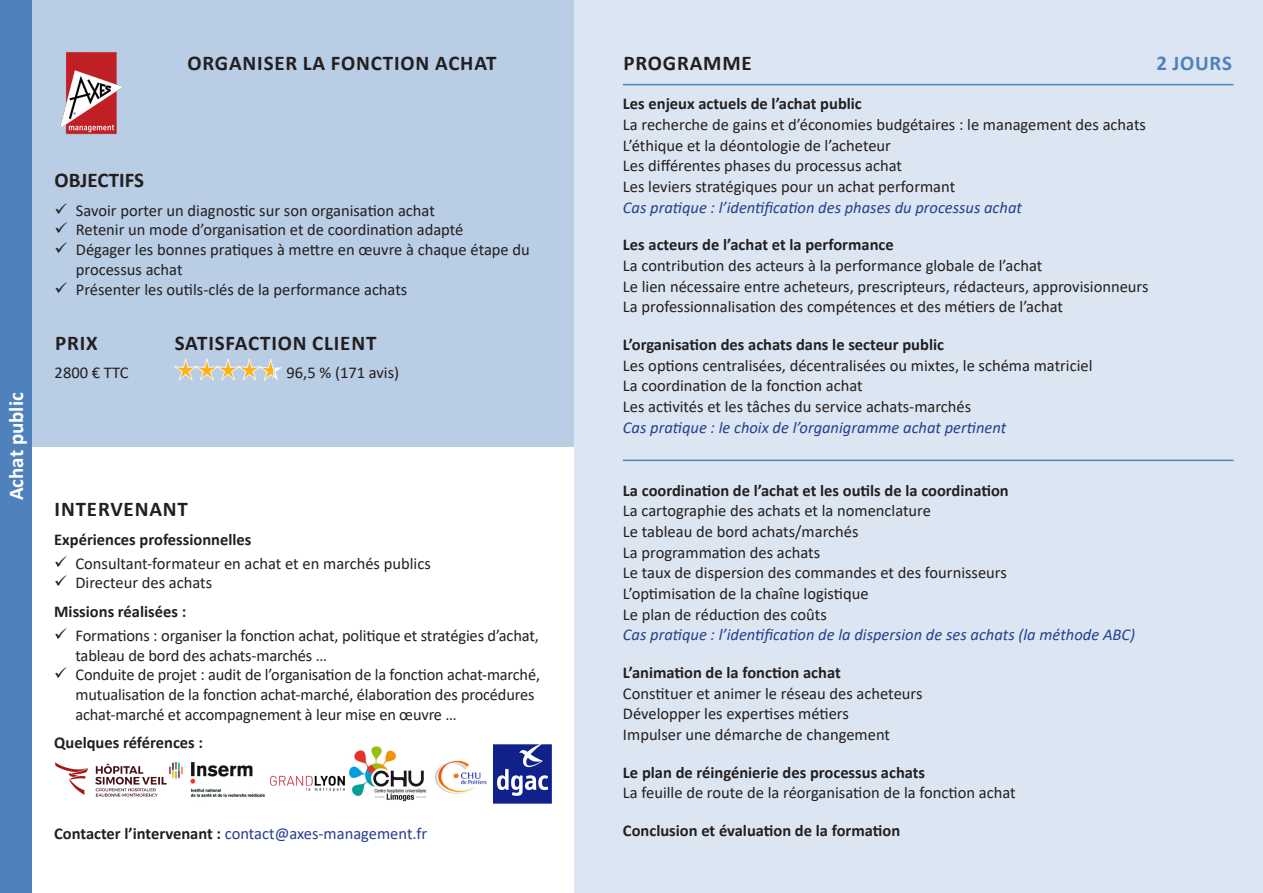
<style>
.page{position:relative;width:1263px;height:893px;background:#fff}
.page>*{position:absolute;margin:0;border:0;box-sizing:border-box;transform-origin:0 0}
.titre{font:700 21px "Calibri";letter-spacing:.04em;color:#231f20}
.t1{font:700 21px "Calibri";color:#fff}
.titre-2{font:700 21px "Calibri";color:#231f20}
.titre-3{font:700 21px "Calibri";letter-spacing:.04em;color:#4f81bd}
.texte{font:16.5px/19.8px "Calibri";color:#231f20}
.Titre_2{font:700 16.5px "Calibri";color:#231f20}
.Atelier{font:italic 16.5px "Calibri";color:#253f8e}
.Titre_2-2{font:16.5px "Calibri";color:#253f8e}
.s1{font-weight:700;color:#231f20}
</style>
<div class="page">
<div style="left:574px;top:0;width:689px;height:893px;background:#dce6f2"></div>
<div style="left:32px;top:0;width:542px;height:446px;background:#b9cde4"></div>
<div style="left:0;top:0;width:32px;height:893px;background:#4f81bd"></div>
<hr style="left:623px;top:460px;width:610px;height:1px;background:#4f81bd">
<hr style="left:623px;top:84px;width:610px;height:1px;background:#4f81bd">
<img style="left:168px;top:761px;width:177px;height:37px">
<img style="left:55px;top:762px;width:112px;height:35px">
<img style="left:435px;top:744px;width:117px;height:60px">
<img style="left:348px;top:746px;width:79px;height:55px">
<svg style="left:174px;top:358px;width:108px;height:23px"></svg>
<img style="left:60px;top:52px;width:63px;height:83px">
<p class="titre" style="left:187px;top:48px;width:311px">ORGANISER LA FONCTION ACHAT</p>
<p class="t1" style="left:1px;top:500px;width:109px;rotate:-90deg">Achat public</p>
<p class="titre-2" style="left:55px;top:165px;width:91px">OBJECTIFS</p>
<p class="texte" style="left:76px;top:200px;width:360px">Savoir porter un diagnostic sur son organisation achat</p>
<p class="texte" style="left:76px;top:220px;width:389px">Retenir un mode d’organisation et de coordination adapté</p>
<p class="texte" style="left:76px;top:239px;width:455px">Dégager les bonnes pratiques à mettre en œuvre à chaque étape du processus achat</p>
<p class="texte" style="left:76px;top:279px;width:333px">Présenter les outils-clés de la performance achats</p>
<p class="titre" style="left:55px;top:328px;width:44px">PRIX</p>
<p class="texte" style="left:55px;top:362px;width:76px">2800 € TTC</p>
<p class="titre" style="left:175px;top:328px;width:203px">SATISFACTION CLIENT</p>
<p class="texte" style="left:287px;top:362px;width:114px">96,5 % (171 avis)</p>
<p class="titre" style="left:55px;top:494px;width:135px">INTERVENANT</p>
<p class="Titre_2" style="left:54px;top:527px;width:199px">Expériences professionnelles</p>
<p class="texte" style="left:75px;top:553px;width:357px">Consultant-formateur en achat et en marchés publics</p>
<p class="texte" style="left:75px;top:573px;width:138px">Directeur des achats</p>
<p class="Titre_2" style="left:54px;top:600px;width:134px">Missions réalisées :</p>
<p class="texte" style="left:75px;top:625px;width:465px">Formations : organiser la fonction achat, politique et stratégies d’achat, tableau de bord des achats-marchés …</p>
<p class="texte" style="left:75px;top:665px;width:466px">Conduite de projet : audit de l’organisation de la fonction achat-marché, mutualisation de la fonction achat-marché, élaboration des procédures achat-marché et accompagnement à leur mise en œuvre …</p>
<p class="Titre_2" style="left:54px;top:731px;width:150px">Quelques références :</p>
<p class="Titre_2-2" style="left:54px;top:822px;width:374px"><span class="s1">Contacter l’intervenant :</span> contact@axes-management.fr</p>
<p class="titre" style="left:623px;top:48px;width:130px">PROGRAMME</p>
<p class="titre-3" style="left:1156px;top:48px;width:77px">2 JOURS</p>
<p class="Titre_2" style="left:623px;top:92px;width:240px">Les enjeux actuels de l’achat public</p>
<p class="texte" style="left:623px;top:114px;width:524px">La recherche de gains et d’économies budgétaires : le management des achats</p>
<p class="texte" style="left:623px;top:135px;width:269px">L’éthique et la déontologie de l’acheteur</p>
<p class="texte" style="left:623px;top:156px;width:281px">Les différentes phases du processus achat</p>
<p class="texte" style="left:623px;top:176px;width:334px">Les leviers stratégiques pour un achat performant</p>
<p class="Atelier" style="left:623px;top:196px;width:400px">Cas pratique : l’identification des phases du processus achat</p>
<p class="Titre_2" style="left:623px;top:233px;width:272px">Les acteurs de l’achat et la performance</p>
<p class="texte" style="left:623px;top:255px;width:421px">La contribution des acteurs à la performance globale de l’achat</p>
<p class="texte" style="left:623px;top:276px;width:527px">Le lien nécessaire entre acheteurs, prescripteurs, rédacteurs, approvisionneurs</p>
<p class="texte" style="left:623px;top:296px;width:442px">La professionnalisation des compétences et des métiers de l’achat</p>
<p class="Titre_2" style="left:623px;top:333px;width:323px">L’organisation des achats dans le secteur public</p>
<p class="texte" style="left:623px;top:355px;width:471px">Les options centralisées, décentralisées ou mixtes, le schéma matriciel</p>
<p class="texte" style="left:623px;top:375px;width:241px">La coordination de la fonction achat</p>
<p class="texte" style="left:623px;top:396px;width:350px">Les activités et les tâches du service achats-marchés</p>
<p class="Atelier" style="left:623px;top:416px;width:385px">Cas pratique : le choix de l’organigramme achat pertinent</p>
<p class="Titre_2" style="left:623px;top:479px;width:387px">La coordination de l’achat et les outils de la coordination</p>
<p class="texte" style="left:623px;top:501px;width:310px">La cartographie des achats et la nomenclature</p>
<p class="texte" style="left:623px;top:521px;width:237px">Le tableau de bord achats/marchés</p>
<p class="texte" style="left:623px;top:542px;width:199px">La programmation des achats</p>
<p class="texte" style="left:623px;top:562px;width:385px">Le taux de dispersion des commandes et des fournisseurs</p>
<p class="texte" style="left:623px;top:583px;width:247px">L’optimisation de la chaîne logistique</p>
<p class="texte" style="left:623px;top:604px;width:205px">Le plan de réduction des coûts</p>
<p class="Atelier" style="left:623px;top:623px;width:514px">Cas pratique : l’identification de la dispersion de ses achats (la méthode ABC)</p>
<p class="Titre_2" style="left:623px;top:661px;width:219px">L’animation de la fonction achat</p>
<p class="texte" style="left:623px;top:683px;width:301px">Constituer et animer le réseau des acheteurs</p>
<p class="texte" style="left:623px;top:703px;width:227px">Développer les expertises métiers</p>
<p class="texte" style="left:623px;top:724px;width:269px">Impulser une démarche de changement</p>
<p class="Titre_2" style="left:623px;top:760px;width:304px">Le plan de réingénierie des processus achats</p>
<p class="texte" style="left:623px;top:782px;width:394px">La feuille de route de la réorganisation de la fonction achat</p>
<p class="Titre_2" style="left:623px;top:819px;width:279px">Conclusion et évaluation de la formation</p>
</div>
